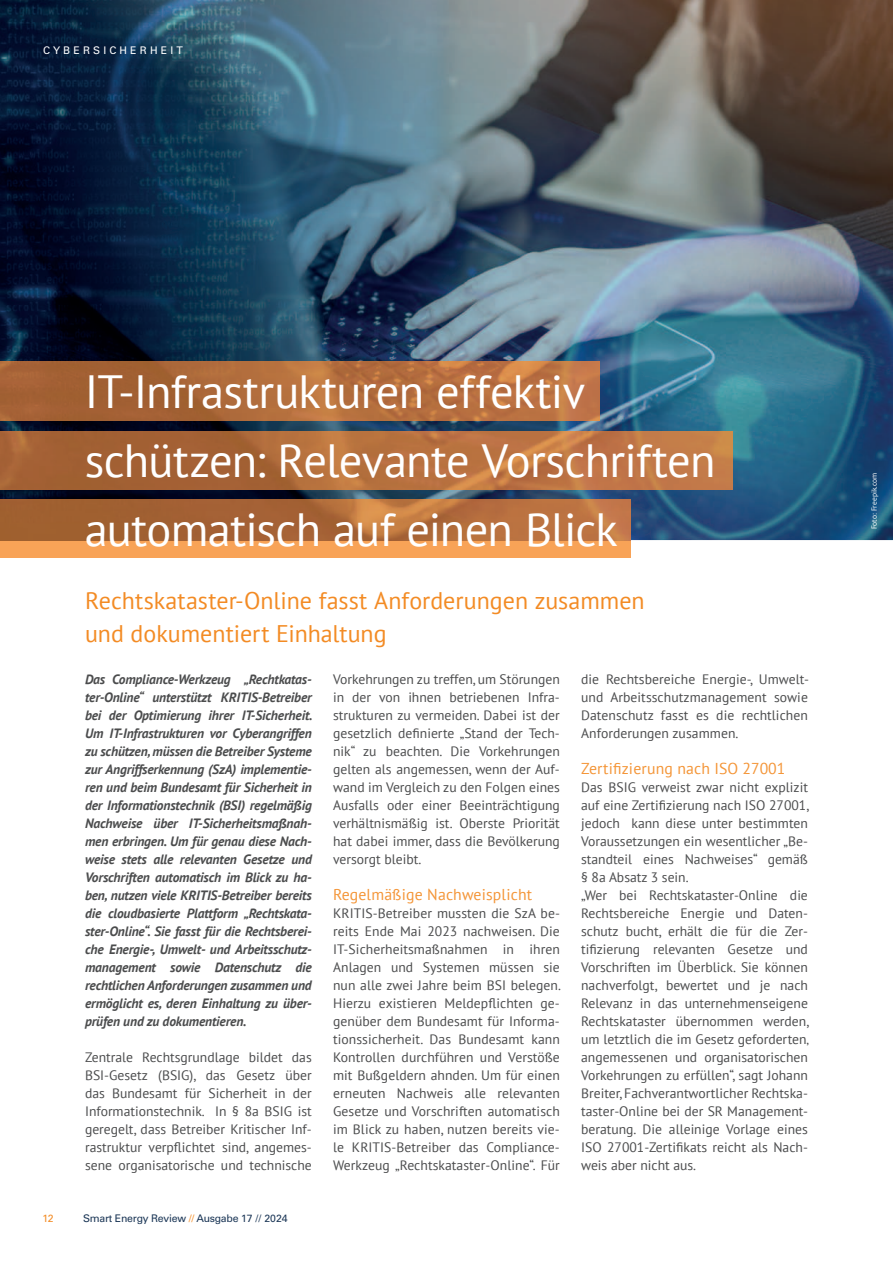
<style>
.page{position:relative;width:893px;height:1263px;background:#fff}
.page>*{position:absolute;margin:0;border:0;box-sizing:border-box;transform-origin:0 0}
.t1{font:46.5px/69px "PT Sans";letter-spacing:-.015em;color:#fff}
.t2{font:24px/33px "PT Sans";color:#f38b24}
.t3{font:15.75px "PT Sans";letter-spacing:.01em;color:#f49537}
.t4{font:13.65px/18px "PT Sans";color:#4b4c4d;text-align:justify}
.t5{font:italic 700 13.5px/18px "PT Sans";letter-spacing:-.01em;color:#4b4c4d;text-align:justify}
.t6{font:500 10.5px "Univers CE";letter-spacing:-.02em;color:#1b3656}
.t7{font:500 10.5px "Univers CE";letter-spacing:.3em;color:#fff}
.t8{font:500 10.5px "Univers CE";color:#f38b24}
.t9{font:7.5px "PT Sans";color:#fff}
.s1{color:#f38b24}
</style>
<div class="page">
<img style="left:0;top:0;width:893px;height:540px">
<div style="left:0;top:540px;width:631px;height:18px;background:#f8a357"></div>
<img style="left:0;top:500px;width:631px;height:40px">
<img style="left:0;top:362px;width:600px;height:58px">
<img style="left:0;top:432px;width:733px;height:58px">
<p class="t7" style="left:43px;top:44px;width:141px">CYBERSICHERHEIT</p>
<h1 class="t1" style="left:85px;top:356px;width:632px">IT-Infrastrukturen effektiv schützen: Relevante Vorschriften automatisch auf einen Blick</h1>
<h2 class="t2" style="left:85px;top:583px;width:561px">Rechtskataster-Online fasst Anforderungen zusammen und dokumentiert Einhaltung</h2>
<p class="t5" style="left:85px;top:670px;width:229px">Das Compliance-Werkzeug „Rechtkatas&shy;ter-Online“ unterstützt KRITIS-Betreiber bei der Optimierung ihrer IT-Sicherheit.<br>Um IT-Infrastrukturen vor Cyberangriffen zu schützen, müssen die Betreiber Systeme zur Angriffserkennung (SzA) implementie&shy;ren und beim Bundesamt für Sicherheit in der Informationstechnik (BSI) regelmäßig Nachweise über IT-Sicherheitsmaßnah&shy;men erbringen. Um für genau diese Nach&shy;weise stets alle relevanten Gesetze und Vorschriften automatisch im Blick zu ha&shy;ben, nutzen viele KRITIS-Betreiber bereits die cloudbasierte Plattform „Rechtskata&shy;ster-Online“. Sie fasst für die Rechtsberei&shy;che Energie-, Umwelt- und Arbeitsschutz&shy;management sowie Datenschutz die rechtlichen Anforderungen zusammen und ermöglicht es, deren Einhaltung zu über&shy;prüfen und zu dokumentieren.</p>
<p class="t4" style="left:85px;top:1048px;width:228px">Zentrale Rechtsgrundlage bildet das BSI-Gesetz (BSIG), das Gesetz über das Bundesamt für Sicherheit in der Informationstechnik. In § 8a BSIG ist geregelt, dass Betreiber Kritischer Inf&shy;rastruktur verpflichtet sind, angemes&shy;sene organisatorische und technische</p>
<p class="t4" style="left:333px;top:670px;width:228px">Vorkehrungen zu treffen, um Störungen in der von ihnen betriebenen Infra&shy;strukturen zu vermeiden. Dabei ist der gesetzlich definierte „Stand der Tech&shy;nik“ zu beachten. Die Vorkehrungen gelten als angemessen, wenn der Auf&shy;wand im Vergleich zu den Folgen eines Ausfalls oder einer Beeinträchtigung verhältnismäßig ist. Oberste Priorität hat dabei immer, dass die Bevölkerung versorgt bleibt.</p>
<p class="t3" style="left:333px;top:884px;width:201px">Regelmäßige Nachweisplicht</p>
<p class="t4" style="left:333px;top:904px;width:229px">KRITIS-Betreiber mussten die SzA be&shy;reits Ende Mai 2023 nachweisen. Die IT-Sicherheitsmaßnahmen in ihren Anlagen und Systemen müssen sie nun alle zwei Jahre beim BSI belegen.<br>Hierzu existieren Meldepflichten ge&shy;genüber dem Bundesamt für Informa&shy;tionssicherheit. Das Bundesamt kann Kontrollen durchführen und Verstöße mit Bußgeldern ahnden. Um für einen erneuten Nachweis alle relevanten Gesetze und Vorschriften automatisch im Blick zu haben, nutzen bereits vie&shy;le KRITIS-Betreiber das Compliance-Werkzeug „Rechtskataster-Online“. Für</p>
<p class="t4" style="left:581px;top:670px;width:229px">die Rechtsbereiche Energie-, Umwelt&shy;und Arbeitsschutzmanagement sowie Datenschutz fasst es die rechtlichen Anforderungen zusammen.</p>
<p class="t3" style="left:581px;top:758px;width:206px">Zertifizierung nach ISO 27001</p>
<p class="t4" style="left:581px;top:778px;width:230px;text-align:left">Das BSIG verweist zwar nicht explizit auf eine Zertifizierung nach ISO 27001, jedoch kann diese unter bestimmten Voraussetzungen ein wesentlicher „Be&shy;standteil eines Nachweises“ gemäß § 8a Absatz 3 sein.<br>„Wer bei Rechtskataster-Online die Rechtsbereiche Energie und Daten&shy;schutz bucht, erhält die für die Zer&shy;tifizierung relevanten Gesetze und Vorschriften im Überblick. Sie können nachverfolgt, bewertet und je nach Relevanz in das unternehmenseigene Rechtskataster übernommen werden, um letztlich die im Gesetz geforderten‚ angemessenen und organisatorischen Vorkehrungen zu erfüllen“, sagt Johann Breiter, Fachverantwortlicher Rechtska&shy;taster-Online bei der SR Management&shy;beratung. Die alleinige Vorlage eines ISO 27001-Zertifikats reicht als Nach&shy;weis aber nicht aus.</p>
<p class="t8" style="left:43px;top:1212px;width:13px">12</p>
<p class="t6" style="left:83px;top:1212px;width:206px">Smart Energy Review <span class="s1">//</span> Ausgabe 17 // 2024</p>
<p class="t9" style="left:869px;top:529px;width:58px;rotate:-90deg">Foto: Freepik.com</p>
</div>
